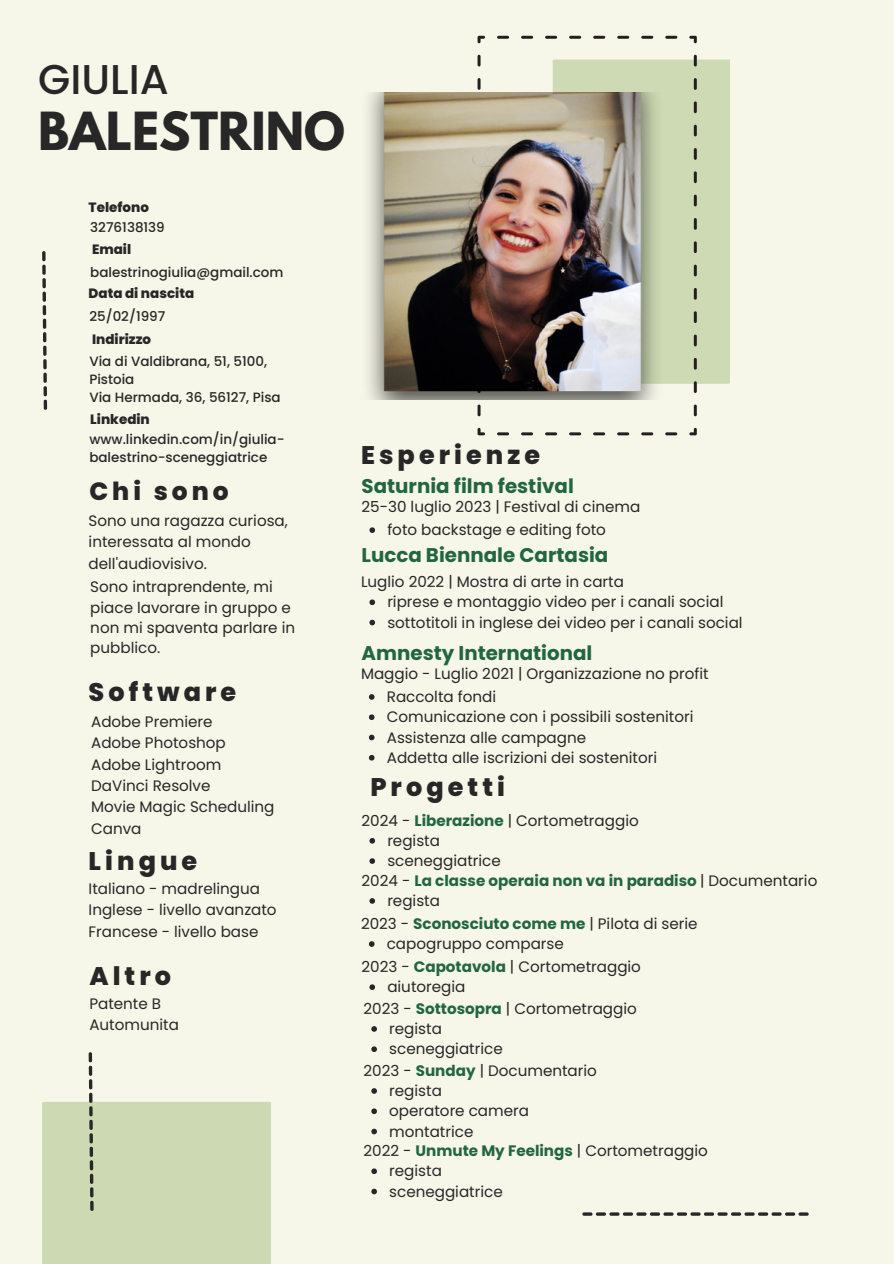
<style>
.page{position:relative;width:894px;height:1264px;background:#fff}
.page>*{position:absolute;margin:0;border:0;box-sizing:border-box;transform-origin:0 0}
.t1{font:700 46.5px "League Spartan";color:#272727}
.t2{font:500 41.55px "Poppins";color:#272727}
.t3{font:800 25.5px "Poppins";letter-spacing:.16em;color:#272727}
.t4{font:800 24.9px "Poppins";letter-spacing:.16em;color:#272727}
.t5{font:700 19.8px "Poppins";color:#21663f}
.t6{font:15.15px/21.3px "Poppins";color:#272727}
.t7{font:700 15.15px "Poppins";color:#21663f}
.t8{font:500 13.5px/18px "Poppins";color:#272727}
.t9{font:800 13.5px "Poppins";color:#272727}
.s1{font-weight:700;color:#21663f}
.s2{font-weight:400;color:#272727}
</style>
<div class="page">
<div style="left:0;top:0;width:893px;height:1263px;background:#f6f6e9"></div>
<div style="left:696px;top:60px;width:33px;height:324px;background:#cedab4"></div>
<svg style="left:477px;top:36px;width:219px;height:399px"></svg>
<img style="left:368px;top:92px;width:295px;height:308px">
<svg style="left:42px;top:1052px;width:228px;height:211px"></svg>
<svg style="left:582px;top:1212px;width:226px;height:3px"></svg>
<svg style="left:369px;top:694px;width:5px;height:5px"></svg>
<svg style="left:369px;top:714px;width:5px;height:6px"></svg>
<svg style="left:369px;top:734px;width:5px;height:6px"></svg>
<svg style="left:369px;top:755px;width:5px;height:5px"></svg>
<svg style="left:369px;top:599px;width:6px;height:6px"></svg>
<svg style="left:369px;top:619px;width:6px;height:6px"></svg>
<svg style="left:42px;top:251px;width:5px;height:159px"></svg>
<svg style="left:369px;top:527px;width:6px;height:6px"></svg>
<svg style="left:371px;top:1168px;width:6px;height:6px"></svg>
<svg style="left:371px;top:1188px;width:6px;height:6px"></svg>
<svg style="left:371px;top:1026px;width:6px;height:5px"></svg>
<svg style="left:371px;top:1046px;width:6px;height:6px"></svg>
<svg style="left:371px;top:1088px;width:6px;height:5px"></svg>
<svg style="left:371px;top:1108px;width:6px;height:6px"></svg>
<svg style="left:371px;top:1128px;width:6px;height:6px"></svg>
<svg style="left:369px;top:984px;width:6px;height:6px"></svg>
<svg style="left:369px;top:941px;width:5px;height:5px"></svg>
<svg style="left:369px;top:898px;width:6px;height:5px"></svg>
<svg style="left:369px;top:838px;width:6px;height:5px"></svg>
<svg style="left:369px;top:858px;width:6px;height:5px"></svg>
<p class="t2" style="left:38px;top:50px;width:132px">GIULIA</p>
<p class="t1" style="left:38px;top:109px;width:308px">BALESTRINO</p>
<p class="t9" style="left:89px;top:198px;width:62px">Telefono</p>
<p class="t8" style="left:90px;top:218px;width:76px">3276138139</p>
<p class="t8" style="left:90px;top:263px;width:195px">balestrinogiulia@gmail.com</p>
<p class="t9" style="left:92px;top:239px;width:41px">Email</p>
<h5 class="t9" style="left:89px;top:284px;width:107px">Data di nascita</h5>
<p class="t8" style="left:89px;top:307px;width:77px">25/02/1997</p>
<h4 class="t9" style="left:92px;top:330px;width:61px">Indirizzo</h4>
<h5 class="t8" style="left:89px;top:352px;width:179px">Via di Valdibrana, 51, 5100,<br>Pistoia</h5>
<p class="t8" style="left:89px;top:388px;width:193px">Via Hermada, 36, 56127, Pisa</p>
<h5 class="t9" style="left:90px;top:409px;width:61px">Linkedin</h5>
<p class="t8" style="left:89px;top:430px;width:197px">www.linkedin.com/in/giulia&shy;balestrino-sceneggiatrice</p>
<p class="t4" style="left:89px;top:474px;width:141px">Chi sono</p>
<p class="t6" style="left:89px;top:510px;width:201px">Sono una ragazza curiosa, interessata al mondo dell'audiovisivo.</p>
<h5 class="t6" style="left:90px;top:577px;width:206px;line-height:20.2px">Sono intraprendente, mi piace lavorare in gruppo e non mi spaventa parlare in pubblico.</h5>
<p class="t3" style="left:89px;top:674px;width:149px">Software</p>
<h3 class="t6" style="left:91px;top:710px;width:185px">Adobe Premiere<br>Adobe Photoshop<br>Adobe Lightroom<br>DaVinci Resolve<br>Movie Magic Scheduling<br>Canva</h3>
<p class="t3" style="left:89px;top:843px;width:110px">Lingue</p>
<h3 class="t6" style="left:89px;top:877px;width:189px">Italiano - madrelingua<br>Inglese - livello avanzato<br>Francese - livello base</h3>
<p class="t3" style="left:89px;top:957px;width:83px">Altro</p>
<h4 class="t6" style="left:89px;top:993px;width:91px">Patente B<br>Automunita</h4>
<p class="t3" style="left:361px;top:437px;width:180px">Esperienze</p>
<p class="t5" style="left:361px;top:472px;width:214px">Saturnia film festival</p>
<p class="t6" style="left:361px;top:496px;width:280px">25-30 luglio 2023 | Festival di cinema</p>
<p class="t6" style="left:387px;top:519px;width:220px">foto backstage e editing foto</p>
<h5 class="t5" style="left:361px;top:541px;width:248px">Lucca Biennale Cartasia</h5>
<h3 class="t6" style="left:361px;top:571px;width:264px">Luglio 2022 | Mostra di arte in carta</h3>
<h5 class="t6" style="left:387px;top:591px;width:337px">riprese e montaggio video per i canali social</h5>
<h3 class="t6" style="left:387px;top:611px;width:356px">sottotitoli in inglese dei video per i canali social</h3>
<h5 class="t5" style="left:361px;top:639px;width:232px">Amnesty International</h5>
<h4 class="t6" style="left:361px;top:663px;width:349px">Maggio - Luglio 2021 | Organizzazione no profit</h4>
<h2 class="t6" style="left:386px;top:686px;width:111px">Raccolta fondi</h2>
<h1 class="t6" style="left:386px;top:706px;width:308px">Comunicazione con i possibili sostenitori</h1>
<p class="t6" style="left:386px;top:726px;width:201px">Assistenza alle campagne</p>
<p class="t6" style="left:386px;top:746px;width:272px">Addetta alle iscrizioni dei sostenitori</p>
<h3 class="t3" style="left:370px;top:769px;width:136px">Progetti</h3>
<p class="t6" style="left:361px;top:809px;width:278px">2024 - <span class="s1">Liberazione</span> | Cortometraggio</p>
<p class="t6" style="left:387px;top:829px;width:54px">regista</p>
<p class="t6" style="left:387px;top:850px;width:115px">sceneggiatrice</p>
<p class="t7" style="left:361px;top:869px;width:457px"><span class="s2">2024 -</span> La classe operaia non va in paradiso <span class="s2">| Documentario</span></p>
<h5 class="t6" style="left:387px;top:890px;width:54px">regista</h5>
<h5 class="t6" style="left:361px;top:912px;width:338px">2023 - <span class="s1">Sconosciuto come me</span> | Pilota di serie</h5>
<p class="t6" style="left:386px;top:933px;width:178px">capogruppo comparse</p>
<h5 class="t6" style="left:361px;top:956px;width:281px">2023 - <span class="s1">Capotavola</span> | Cortometraggio</h5>
<p class="t6" style="left:387px;top:976px;width:80px">aiutoregia</p>
<h5 class="t6" style="left:363px;top:997px;width:275px">2023 - <span class="s1">Sottosopra</span> | Cortometraggio</h5>
<p class="t6" style="left:389px;top:1018px;width:54px">regista</p>
<h5 class="t6" style="left:389px;top:1038px;width:115px">sceneggiatrice</h5>
<p class="t6" style="left:363px;top:1059px;width:235px">2023 - <span class="s1">Sunday</span> | Documentario</p>
<h3 class="t6" style="left:389px;top:1080px;width:54px">regista</h3>
<h5 class="t6" style="left:389px;top:1100px;width:141px">operatore camera</h5>
<p class="t6" style="left:389px;top:1120px;width:86px">montatrice</p>
<h5 class="t6" style="left:363px;top:1140px;width:346px">2022 - <span class="s1">Unmute My Feelings</span> | Cortometraggio</h5>
<p class="t6" style="left:389px;top:1160px;width:54px">regista</p>
<p class="t6" style="left:389px;top:1180px;width:115px">sceneggiatrice</p>
</div>
